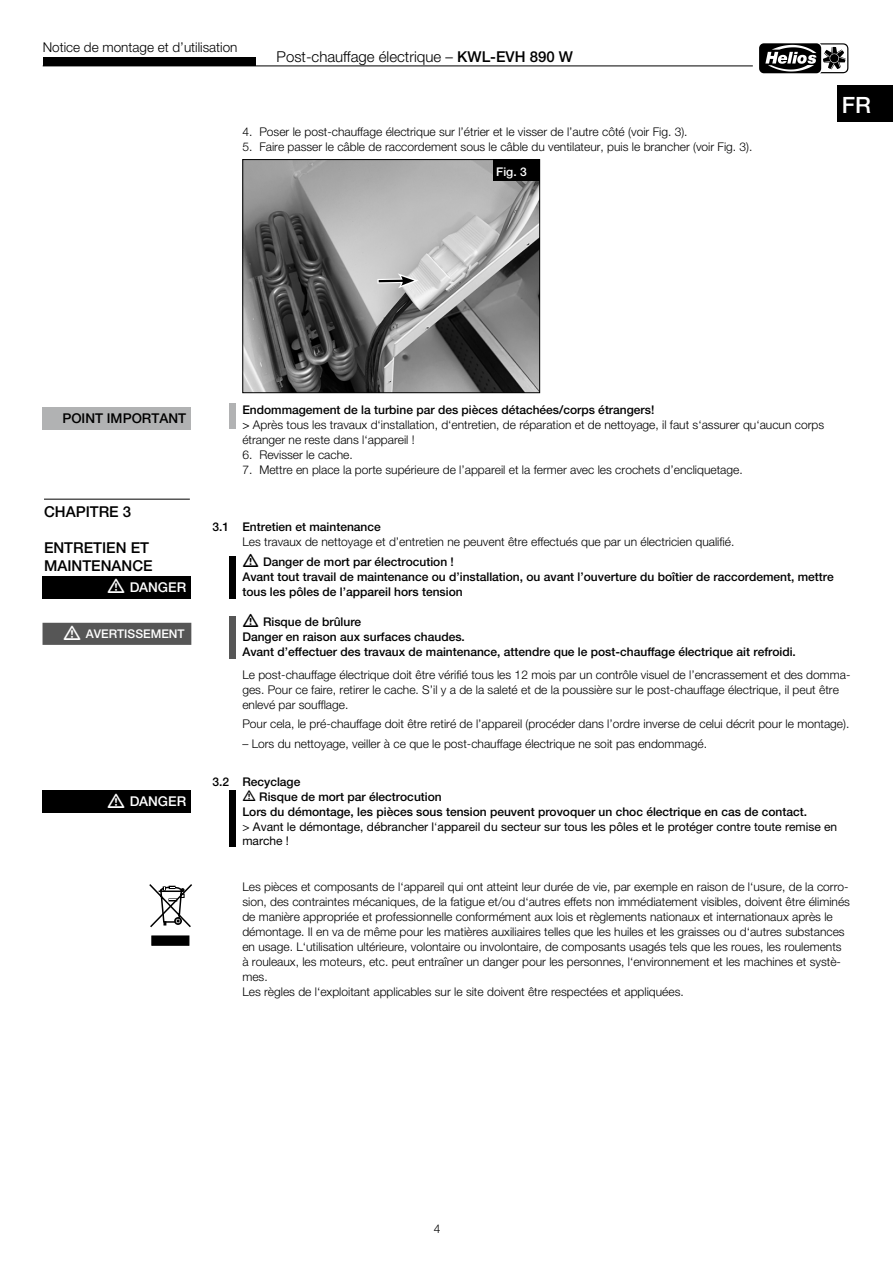
<style>
.page{position:relative;width:893px;height:1263px;background:#fff}
.page>*{position:absolute;margin:0;border:0;box-sizing:border-box;transform-origin:0 0}
.t1{font:500 22.5px "Helvetica Neue LTW1 G";color:#fff}
.t2{font:300 15px "Helvetica Neue LTW1 G";color:#000}
.t3{font:500 15px/18px "Helvetica Neue LTW1 G";color:#000}
.t4{font:300 13.5px "Helvetica Neue LTW1 G";color:#000}
.t5{font:500 13.5px "Helvetica Neue LTW1 G";color:#000}
.t6{font:500 13.5px "Helvetica Neue LTW1 G";color:#fff}
.t7{font:300 12px/15px "Helvetica Neue LTW1 G";color:#000}
.t8{font:500 12px/15px "Helvetica Neue LTW1 G";color:#000}
.t9{font:12px "Helvetica Neue LTW1 G";color:#000}
.t10{font:500 12px "Helvetica Neue LTW1 G";color:#fff}
.s1{font-weight:500}
.s2{font-weight:400}
.s3{font-weight:300}
</style>
<div class="page">
<hr style="left:43px;top:66px;width:710px;height:1px;background:#000">
<div style="left:43px;top:57px;width:212px;height:9px;background:#000"></div>
<svg style="left:759px;top:43px;width:90px;height:31px"></svg>
<div style="left:759px;top:43px;width:62px;height:30px;background:#000;border-radius:5px"></div>
<svg style="left:765px;top:43px;width:83px;height:30px"></svg>
<img style="left:244px;top:161px;width:294px;height:230px">
<div style="left:242px;top:159px;width:298px;height:234px;border:1px solid #000"></div>
<div style="left:493px;top:159px;width:47px;height:21px;background:#000"></div>
<svg style="left:373px;top:273px;width:45px;height:15px"></svg>
<div style="left:230px;top:403px;width:6px;height:25px;background:#b1b2b3"></div>
<div style="left:43px;top:407px;width:148px;height:22px;background:#b1b2b3"></div>
<hr style="left:44px;top:499px;width:146px;height:1px;background:#000">
<div style="left:43px;top:576px;width:148px;height:22px;background:#000"></div>
<div style="left:230px;top:556px;width:6px;height:42px;background:#000"></div>
<div style="left:230px;top:616px;width:6px;height:43px;background:#565656"></div>
<div style="left:43px;top:623px;width:148px;height:21px;background:#565656"></div>
<div style="left:43px;top:623px;width:148px;height:22px;border:2px solid #565656"></div>
<div style="left:43px;top:790px;width:148px;height:22px;background:#000"></div>
<div style="left:230px;top:790px;width:6px;height:57px;background:#000"></div>
<div style="left:152px;top:936px;width:37px;height:9px;background:#000"></div>
<svg style="left:149px;top:884px;width:43px;height:44px"></svg>
<div style="left:838px;top:85px;width:55px;height:36px;background:#000"></div>
<p class="t4" style="left:43px;top:39px;width:196px">Notice de montage et d’utilisation</p>
<p class="t2" style="left:277px;top:47px;width:298px">Post-chauffage électrique – <span class="s1">KWL-EVH 890 W</span></p>
<p class="t7" style="left:242px;top:124px;width:447px">4. Poser le post-chauffage électrique sur l’étrier et le visser de l’autre côté (voir Fig. 3).</p>
<p class="t7" style="left:242px;top:139px;width:512px">5. Faire passer le câble de raccordement sous le câble du ventilateur, puis le brancher (voir Fig. 3).</p>
<p class="t10" style="left:496px;top:165px;width:32px">Fig. 3</p>
<h1 class="t1" style="left:842px;top:92px;width:31px">FR</h1>
<p class="t5" style="left:62px;top:410px;width:125px">POINT IMPORTANT</p>
<p class="t7" style="left:242px;top:402px;width:583px"><span class="s1">Endommagement de la turbine par des pièces détachées/corps étrangers!<br></span><span class="s2">&gt;</span> Après tous les travaux d‘installation, d‘entretien, de réparation et de nettoyage, il faut s‘assurer qu‘aucun corps étranger ne reste dans l‘appareil !</p>
<p class="t7" style="left:242px;top:447px;width:112px">6. Revisser le cache.</p>
<p class="t7" style="left:242px;top:462px;width:502px">7. Mettre en place la porte supérieure de l’appareil et la fermer avec les crochets d’encliquetage.</p>
<p class="t3" style="left:44px;top:502px;width:89px">CHAPITRE 3</p>
<p class="t3" style="left:44px;top:538px;width:110px">ENTRETIEN ET<br>MAINTENANCE</p>
<p class="t6" style="left:130px;top:579px;width:58px">DANGER</p>
<p class="t10" style="left:86px;top:627px;width:100px">AVERTISSEMENT</p>
<p class="t6" style="left:130px;top:793px;width:58px">DANGER</p>
<p class="t8" style="left:213px;top:520px;width:170px">3.1 Entretien et maintenance</p>
<p class="t7" style="left:242px;top:534px;width:493px">Les travaux de nettoyage et d’entretien ne peuvent être effectués que par un électricien qualifié.</p>
<p class="t8" style="left:242px;top:554px;width:593px;text-indent:21px">Danger de mort par électrocution !<br>Avant tout travail de maintenance ou d’installation, ou avant l’ouverture du boîtier de raccordement, mettre tous les pôles de l’appareil hors tension</p>
<p class="t8" style="left:242px;top:614px;width:553px;text-indent:21px">Risque de brûlure<br>Danger en raison aux surfaces chaudes.<br>Avant d’effectuer des travaux de maintenance, attendre que le post-chauffage électrique ait refroidi.</p>
<p class="t7" style="left:242px;top:667px;width:610px">Le post-chauffage électrique doit être vérifié tous les 12 mois par un contrôle visuel de l’encrassement et des domma&shy;ges. Pour ce faire, retirer le cache. S’il y a de la saleté et de la poussière sur le post-chauffage électrique, il peut être enlevé par soufflage.</p>
<p class="t7" style="left:242px;top:716px;width:608px">Pour cela, le pré-chauffage doit être retiré de l’appareil (procéder dans l’ordre inverse de celui décrit pour le montage).</p>
<p class="t7" style="left:242px;top:736px;width:466px">– Lors du nettoyage, veiller à ce que le post-chauffage électrique ne soit pas endommagé.</p>
<p class="t8" style="left:213px;top:774px;width:89px">3.2 Recyclage</p>
<p class="t8" style="left:259px;top:789px;width:184px">Risque de mort par électrocution</p>
<p class="t8" style="left:242px;top:804px;width:565px">Lors du démontage, les pièces sous tension peuvent provoquer un choc électrique en cas de contact.</p>
<p class="t9" style="left:242px;top:819px;width:596px">&gt; Avant le démontage, débrancher l<span class="s3">‘</span>appareil du secteur sur tous les pôles et le protéger contre toute remise en</p>
<p class="t9" style="left:242px;top:833px;width:48px">marche !</p>
<p class="t7" style="left:242px;top:879px;width:609px">Les pièces et composants de l‘appareil qui ont atteint leur durée de vie, par exemple en raison de l‘usure, de la corro&shy;sion, des contraintes mécaniques, de la fatigue et/ou d‘autres effets non immédiatement visibles, doivent être éliminés de manière appropriée et professionnelle conformément aux lois et règlements nationaux et internationaux après le démontage. Il en va de même pour les matières auxiliaires telles que les huiles et les graisses ou d‘autres substances en usage. L‘utilisation ultérieure, volontaire ou involontaire, de composants usagés tels que les roues, les roulements à rouleaux, les moteurs, etc. peut entraîner un danger pour les personnes, l‘environnement et les machines et systè&shy;mes.<br>Les règles de l‘exploitant applicables sur le site doivent être respectées et appliquées.</p>
<p class="t7" style="left:434px;top:1221px;width:8px">4</p>
</div>
